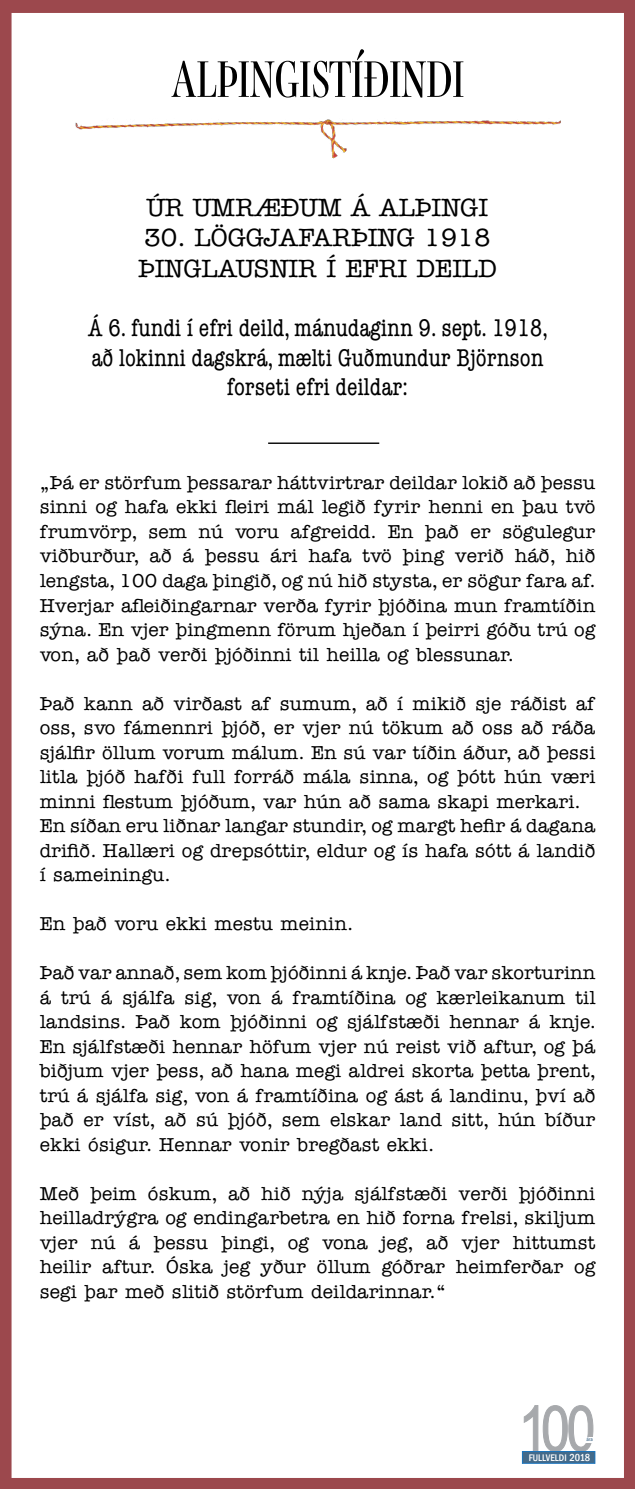
<style>
.page{position:relative;width:635px;height:1489px;background:#fff}
.page>*{position:absolute;margin:0;border:0;box-sizing:border-box;transform-origin:0 0}
.t1{font:63px "Arial Narrow";color:#a7a9ac}
.t2{font:52.5px "Mencken Std Head Narrow";color:#000}
.t3{font:500 25.2px/30.2px "American Typewriter Std";color:#000}
.t4{font:condensed 24.5px/29.4px "American Typewriter Std";color:#000;text-align:center}
.t5{font:500 18.9px/24.5px "American Typewriter Std";letter-spacing:.01em;color:#000;text-align:justify}
.t6{font:500 condensed 9.8px "Franklin Gothic";color:#fff}
.t7{font:500 condensed 5.25px "Franklin Gothic";color:#436a8a}
.s1{font-size:10.5px}
</style>
<div class="page">
<img style="left:75px;top:119px;width:486px;height:39px">
<div style="left:624px;top:0;width:11px;height:1488px;background:#9c484d"></div>
<div style="left:0;top:0;width:12px;height:1488px;background:#9c484d"></div>
<div style="left:0;top:0;width:635px;height:13px;background:#9c484d"></div>
<div style="left:0;top:1477px;width:635px;height:11px;background:#9c484d"></div>
<hr style="left:268px;top:442px;width:111px;height:2px;background:#000">
<svg style="left:524px;top:1405px;width:69px;height:46px"></svg>
<div style="left:522px;top:1451px;width:73px;height:12px;background:#436a8a"></div>
<div style="left:522px;top:1451px;width:73px;height:12px;border:1px solid #1c75bc"></div>
<div style="left:584px;top:1436px;width:9px;height:6px;background:#fff"></div>
<h2 class="t2" style="left:171px;top:49px;width:295px">ALÞINGISTÍÐINDI</h2>
<h3 class="t3" style="left:147px;top:193px;width:343px">ÚR UMRÆÐUM Á ALÞINGI</h3>
<h3 class="t3" style="left:138px;top:223px;width:360px">30. LÖGGJAFARÞING 1918<br>ÞINGLAUSNIR Í EFRI DEILD</h3>
<p class="t4" style="left:88px;top:314px;width:461px">Á 6. fundi í efri deild, mánudaginn 9. sept. 1918, að lokinni dagskrá, mælti Guðmundur Björnson forseti efri deildar:</p>
<p class="t5" style="left:40px;top:470px;width:558px">„Þá er störfum þessarar háttvirtrar deildar lokið að þessu sinni og hafa ekki fleiri mál legið fyrir henni en þau tvö frumvörp, sem nú voru afgreidd. En það er sögulegur viðburður, að á þessu ári hafa tvö þing verið háð, hið lengsta, 100 daga þingið, og nú hið stysta, er sögur fara af.<br>Hverjar afleiðingarnar verða fyrir þjóðina mun framtíðin sýna. En vjer þingmenn förum hjeðan í þeirri góðu trú og von, að það verði þjóðinni til heilla og blessunar.</p>
<p class="t5" style="left:40px;top:691px;width:557px;text-align:left">Það kann að virðast af sumum, að í mikið sje ráðist af oss, svo fámennri þjóð, er vjer nú tökum að oss að ráða sjálfir öllum vorum málum. En sú var tíðin áður, að þessi litla þjóð hafði full forráð mála sinna, og þótt hún væri minni flestum þjóðum, var hún að sama skapi merkari.<br>En síðan eru liðnar langar stundir, og margt hefir á dagana drifið. Hallæri og drepsóttir, eldur og ís hafa sótt á landið í sameiningu.</p>
<p class="t5" style="left:40px;top:911px;width:315px">En það voru ekki mestu meinin.</p>
<p class="t5" style="left:40px;top:960px;width:558px">Það var annað, sem kom þjóðinni á knje. Það var skorturinn á trú á sjálfa sig, von á framtíðina og kærleikanum til landsins. Það kom þjóðinni og sjálfstæði hennar á knje.<br>En sjálfstæði hennar höfum vjer nú reist við aftur, og þá biðjum vjer þess, að hana megi aldrei skorta þetta þrent, trú á sjálfa sig, von á framtíðina og ást á landinu, því að það er víst, að sú þjóð, sem elskar land sitt, hún bíður ekki ósigur. Hennar vonir bregðast ekki.</p>
<p class="t5" style="left:40px;top:1181px;width:557px">Með þeim óskum, að hið nýja sjálfstæði verði þjóðinni heilladrýgra og endingarbetra en hið forna frelsi, skiljum vjer nú á þessu þingi, og vona jeg, að vjer hittumst heilir aftur. Óska jeg yður öllum góðrar heimferðar og segi þar með slitið störfum deildarinnar.“</p>
<h1 class="t1" style="left:519px;top:1382px;width:78px">100</h1>
<p class="t6" style="left:529px;top:1451px;width:63px">FULLVELDI <span class="s1">2018</span></p>
<p class="t7" style="left:586px;top:1436px;width:8px">ára</p>
</div>
